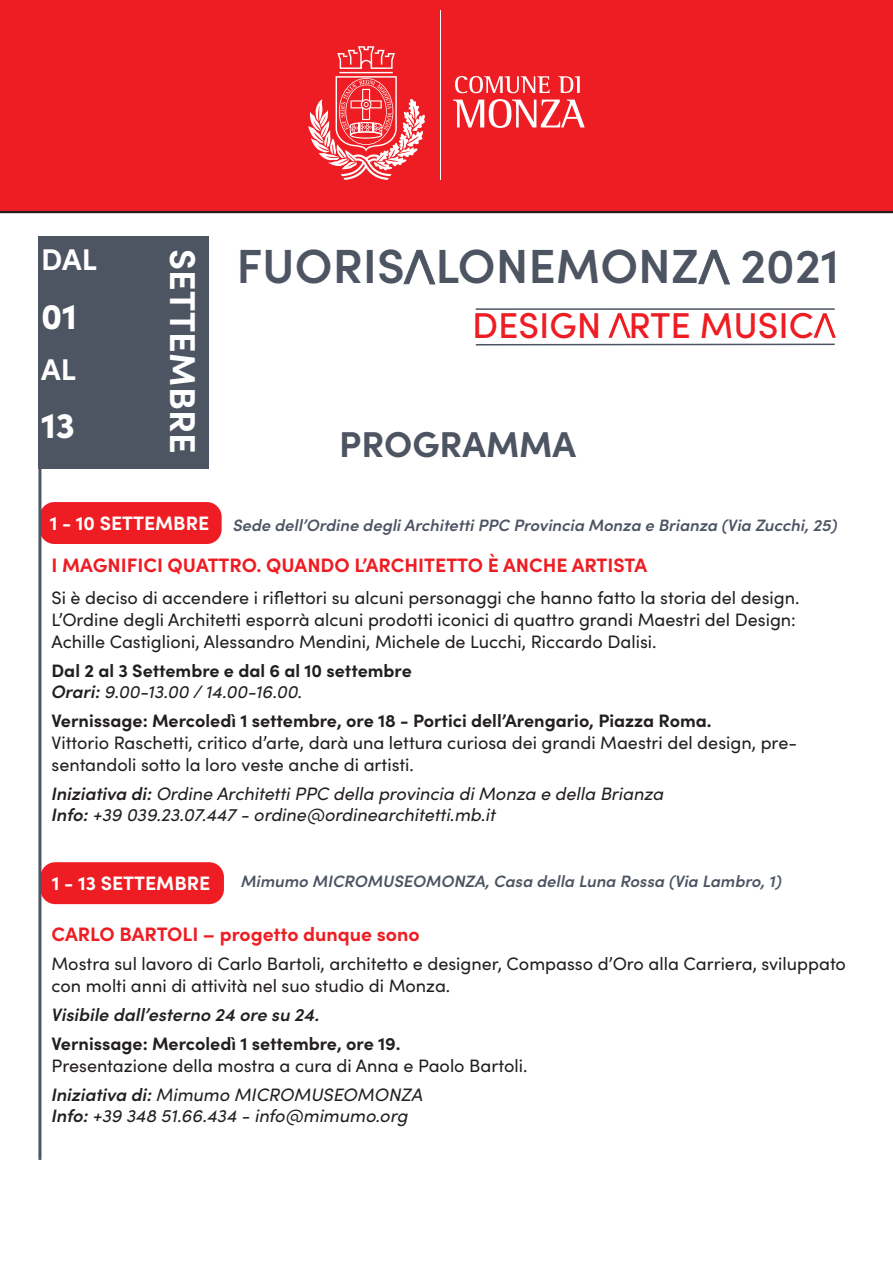
<style>
.page{position:relative;width:893px;height:1263px;background:#fff}
.page>*{position:absolute;margin:0;border:0;box-sizing:border-box;transform-origin:0 0}
.t1{font:600 48px "Sofia Pro";color:#4d5462}
.t2{font:500 36px "Sofia Pro";color:#ee1d23}
.t3{font:700 36px "Sofia Pro";color:#4d5462}
.t4{font:700 36px "Sofia Pro";letter-spacing:.01em;color:#fff}
.t5{font:900 36px "Sofia Pro";color:#fff}
.t6{font:700 30px "Sofia Pro";color:#fff}
.t7{font:700 19.5px "Sofia Pro";color:#ee1d23}
.t8{font:700 19.5px "Sofia Pro";color:#fff}
.t9{font:18px/21.6px "Sofia Pro";color:#231f20}
.t10{font:italic 18px "Sofia Pro";color:#231f20}
.t11{font:700 18px "Sofia Pro";color:#231f20}
.t12{font:italic 600 18px "Sofia Pro";color:#231f20}
.t13{font:italic 600 16.5px "Sofia Pro";color:#4d5462}
.s1{color:#fff}
.s2{font-size:48.75px}
.s3{font-weight:600}
</style>
<div class="page">
<div style="left:0;top:0;width:893px;height:211px;background:#ee1d23"></div>
<hr style="left:0;top:211px;width:893px;height:2px;background:#231f20">
<svg style="left:404px;top:250px;width:31px;height:34px"></svg>
<svg style="left:698px;top:250px;width:32px;height:34px"></svg>
<svg style="left:308px;top:46px;width:117px;height:134px"></svg>
<svg style="left:453px;top:99px;width:132px;height:29px"></svg>
<svg style="left:455px;top:76px;width:94px;height:17px"></svg>
<svg style="left:558px;top:76px;width:22px;height:17px"></svg>
<hr style="left:440px;top:10px;width:1px;height:169px;background:#fff">
<svg style="left:608px;top:313px;width:23px;height:25px"></svg>
<svg style="left:814px;top:313px;width:22px;height:25px"></svg>
<hr style="left:476px;top:308px;width:359px;height:2px;background:#4d5462">
<hr style="left:476px;top:344px;width:359px;height:1px;background:#4d5462">
<div style="left:40px;top:502px;width:182px;height:42px;background:#ee1d23;border-radius:15px"></div>
<div style="left:40px;top:862px;width:184px;height:42px;background:#ee1d23;border-radius:15px"></div>
<div style="left:38px;top:236px;width:170px;height:233px;background:#4d5462"></div>
<hr style="left:38px;top:468px;width:3px;height:692px;background:#4d5462">
<p class="t6" style="left:41px;top:237px;width:57px">DAL</p>
<p class="t5" style="left:41px;top:288px;width:37px">01</p>
<p class="t6" style="left:41px;top:346px;width:36px">AL</p>
<p class="t5" style="left:41px;top:397px;width:35px">13</p>
<p class="t4" style="left:211px;top:249px;width:207px;rotate:90deg">SETTEMBRE</p>
<p class="t1" style="left:236px;top:230px;width:604px">FUORIS<span class="s1">A</span>LONEMONZ<span class="s1">A</span> <span class="s2">2021</span></p>
<p class="t2" style="left:472px;top:299px;width:343px">DESIGN RTE MUSIC</p>
<p class="t3" style="left:339px;top:417px;width:238px">PROGRAMMA</p>
<p class="t8" style="left:50px;top:508px;width:161px">1 - 10 SETTEMBRE</p>
<p class="t13" style="left:233px;top:513px;width:606px">Sede dell’Ordine degli Architetti PPC Provincia Monza e Brianza (Via Zucchi, 25)</p>
<p class="t7" style="left:52px;top:550px;width:597px">I MAGNIFICI QUATTRO. QUANDO L’ARCHITETTO È ANCHE ARTISTA</p>
<p class="t9" style="left:52px;top:586px;width:749px">Si è deciso di accendere i riflettori su alcuni personaggi che hanno fatto la storia del design.</p>
<p class="t9" style="left:52px;top:608px;width:746px">L’Ordine degli Architetti esporrà alcuni prodotti iconici di quattro grandi Maestri del Design:<br>Achille Castiglioni, Alessandro Mendini, Michele de Lucchi, Riccardo Dalisi.</p>
<p class="t11" style="left:52px;top:656px;width:362px">Dal 2 al 3 Settembre e dal 6 al 10 settembre</p>
<p class="t10" style="left:52px;top:679px;width:252px"><span class="s3">Orari:</span> 9.00-13.00 / 14.00-16.00.</p>
<p class="t11" style="left:52px;top:707px;width:661px">Vernissage: Mercoledì 1 settembre, ore 18 - Portici dell’Arengario, Piazza Roma.</p>
<p class="t9" style="left:52px;top:731px;width:747px">Vittorio Raschetti, critico d’arte, darà una lettura curiosa dei grandi Maestri del design, pre&shy;sentandoli sotto la loro veste anche di artisti.</p>
<p class="t10" style="left:52px;top:780px;width:614px"><span class="s3">Iniziativa di:</span> Ordine Architetti PPC della provincia di Monza e della Brianza</p>
<p class="t10" style="left:52px;top:802px;width:446px"><span class="s3">Info:</span> +39 039.23.07.447 - ordine@ordinearchitetti.mb.it</p>
<p class="t8" style="left:52px;top:868px;width:160px">1 - 13 SETTEMBRE</p>
<p class="t13" style="left:241px;top:869px;width:542px">Mimumo MICROMUSEOMONZA, Casa della Luna Rossa (Via Lambro, 1)</p>
<p class="t7" style="left:52px;top:919px;width:370px">CARLO BARTOLI – progetto dunque sono</p>
<p class="t9" style="left:52px;top:952px;width:796px">Mostra sul lavoro di Carlo Bartoli, architetto e designer, Compasso d’Oro alla Carriera, sviluppato con molti anni di attività nel suo studio di Monza.</p>
<p class="t12" style="left:52px;top:1001px;width:270px">Visibile dall’esterno 24 ore su 24.</p>
<p class="t11" style="left:52px;top:1030px;width:350px">Vernissage: Mercoledì 1 settembre, ore 19.</p>
<p class="t9" style="left:52px;top:1053px;width:477px">Presentazione della mostra a cura di Anna e Paolo Bartoli.</p>
<p class="t10" style="left:52px;top:1081px;width:373px"><span class="s3">Iniziativa di:</span> Mimumo MICROMUSEOMONZA</p>
<p class="t10" style="left:52px;top:1103px;width:358px"><span class="s3">Info:</span> +39 348 51.66.434 - info@mimumo.org</p>
</div>
